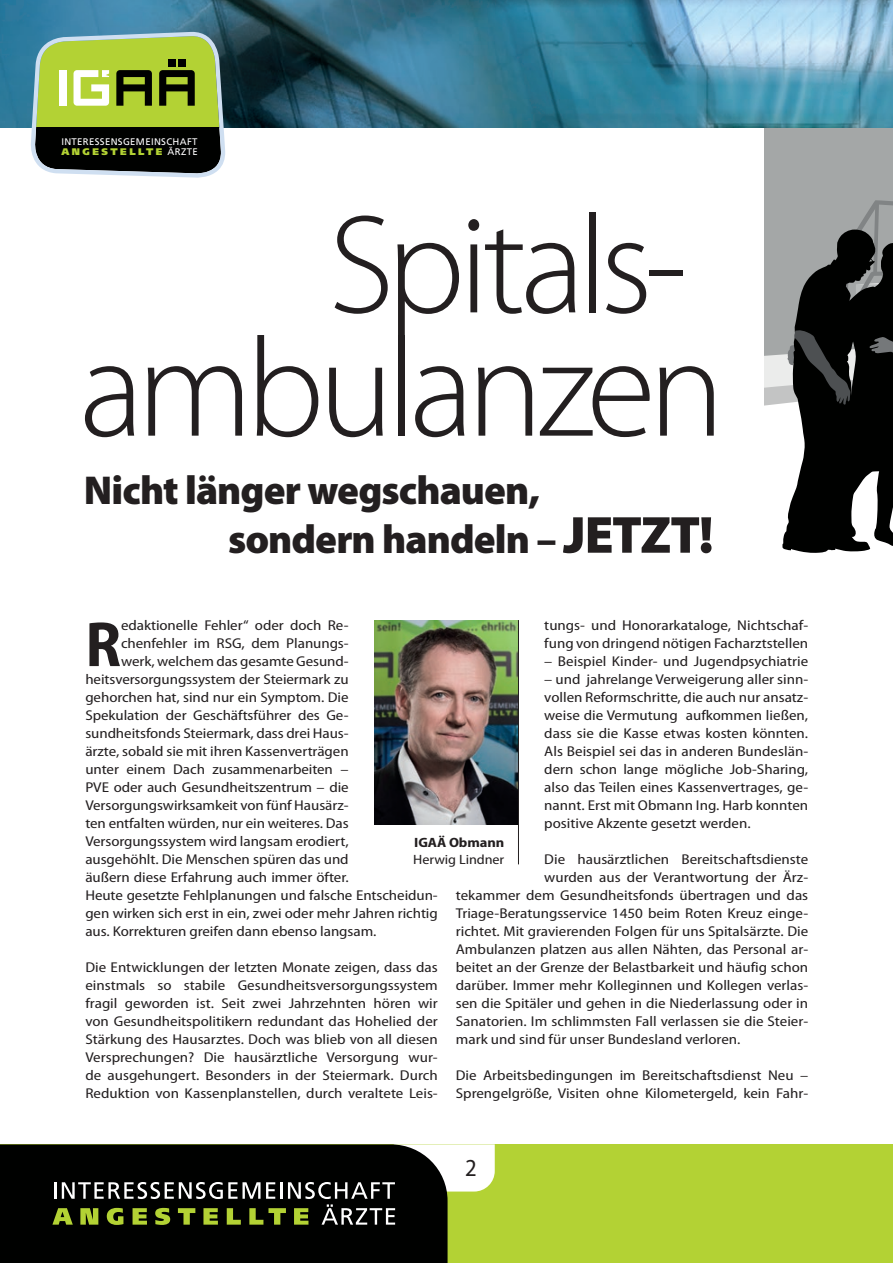
<style>
.page{position:relative;width:893px;height:1263px;background:#fff}
.page>*{position:absolute;margin:0;border:0;box-sizing:border-box;transform-origin:0 0}
.t1{font:300 141.6px/123.3px "Myriad Pro";letter-spacing:-.05em;color:#231f20;text-align:right}
.t2{font:700 semi-condensed 64.2px "Myriad Pro";color:#231f20}
.t3{font:900 40.5px/48.6px "Myriad Pro";letter-spacing:-.025em;color:#231f20}
.t4{font:semi-condensed 24.6px "Myriad Pro";color:#231f20}
.t5{font:semi-condensed 14.25px/18px "Myriad Pro";letter-spacing:-.005em;color:#231f20;text-align:justify;scale:1.15 1}
.t6{font:semi-condensed 13.5px "Myriad Pro";letter-spacing:-.005em;color:#231f20;scale:1.15 1}
.t7{font:700 semi-condensed 13.5px "Myriad Pro";letter-spacing:-.005em;color:#231f20;scale:1.15 1}
.t8{font:9.6px/10.2px "Frutiger LT Std";letter-spacing:.035em;color:#fff;text-align:right}
.t9{font:900 9.6px "Frutiger LT Std";letter-spacing:.26em;color:#b3d234}
.s1{font-size:52.5px}
</style>
<div class="page">
<div style="left:765px;top:127px;width:128px;height:73px;background:#a4a7a7"></div>
<svg style="left:765px;top:200px;width:128px;height:353px;background:#555756"></svg>
<img style="left:0;top:0;width:893px;height:127px">
<svg style="left:29px;top:32px;width:198px;height:146px;background:#758846"></svg>
<img style="left:374px;top:620px;width:144px;height:204px">
<div style="left:0;top:1144px;width:893px;height:119px;background:#b3d234"></div>
<div style="left:0;top:1144px;width:448px;height:119px;background:#000100"></div>
<svg style="left:52px;top:1144px;width:443px;height:81px;background:#373b2a"></svg>
<hr style="left:518px;top:620px;width:1px;height:244px;background:#231f20">
<p class="t8" style="left:61px;top:136px;width:138px">INTERESSENSGEMEINSCHAFT<br>ÄRZTE</p>
<p class="t9" style="left:61px;top:146px;width:102px">ANGESTELLTE</p>
<h1 class="t1" style="left:79px;top:206px;width:647px">Spitals&shy;ambulanzen</h1>
<h3 class="t3" style="left:228px;top:467px;width:487px;text-indent:-144px">Nicht länger wegschauen,<br>sondern handeln – <span class="s1">JETZT!</span></h3>
<p class="t5" style="left:544px;top:617px;width:231px">tungs- und Honorarkataloge, Nichtschaf&shy;fung von dringend nötigen Facharztstellen</p>
<p class="t5" style="left:544px;top:653px;width:231px">– Beispiel Kinder- und Jugendpsychiatrie</p>
<p class="t5" style="left:544px;top:671px;width:231px">– und jahrelange Verweigerung aller sinn&shy;vollen Reformschritte, die auch nur ansatz&shy;weise die Vermutung aufkommen ließen, dass sie die Kasse etwas kosten könnten.<br>Als Beispiel sei das in anderen Bundeslän&shy;dern schon lange mögliche Job-Sharing, also das Teilen eines Kassenvertrages, ge&shy;nannt. Erst mit Obmann Ing. Harb konnten positive Akzente gesetzt werden.</p>
<p class="t5" style="left:544px;top:851px;width:231px">Die hausärztlichen Bereitschaftsdienste</p>
<p class="t5" style="left:544px;top:869px;width:231px">wurden aus der Verantwortung der Ärz-</p>
<p class="t5" style="left:456px;top:887px;width:308px">tekammer dem Gesundheitsfonds übertragen und das</p>
<p class="t5" style="left:456px;top:905px;width:308px">Triage-Beratungsservice 1450 beim Roten Kreuz einge-</p>
<p class="t5" style="left:456px;top:923px;width:308px">richtet. Mit gravierenden Folgen für uns Spitalsärzte. Die</p>
<p class="t5" style="left:456px;top:941px;width:308px">Ambulanzen platzen aus allen Nähten, das Personal ar-</p>
<p class="t5" style="left:456px;top:959px;width:308px">beitet an der Grenze der Belastbarkeit und häufig schon</p>
<p class="t5" style="left:456px;top:977px;width:308px">darüber. Immer mehr Kolleginnen und Kollegen verlas-</p>
<p class="t5" style="left:456px;top:995px;width:308px">sen die Spitäler und gehen in die Niederlassung oder in</p>
<p class="t5" style="left:456px;top:1013px;width:308px">Sanatorien. Im schlimmsten Fall verlassen sie die Steier-</p>
<p class="t5" style="left:456px;top:1031px;width:249px">mark und sind für unser Bundesland verloren.</p>
<p class="t5" style="left:456px;top:1067px;width:308px">Die Arbeitsbedingungen im Bereitschaftsdienst Neu –<br>Sprengelgröße, Visiten ohne Kilometergeld, kein Fahr-</p>
<h2 class="t2" style="left:85px;top:609px;width:37px">R</h2>
<p class="t5" style="left:121px;top:617px;width:199px">edaktionelle Fehler“ oder doch Re-</p>
<p class="t5" style="left:121px;top:635px;width:199px">chenfehler im RSG, dem Planungs-</p>
<p class="t5" style="left:121px;top:653px;width:199px">werk, welchem das gesamte Gesund-</p>
<p class="t5" style="left:85px;top:671px;width:230px">heitsversorgungssystem der Steiermark zu</p>
<p class="t5" style="left:85px;top:689px;width:230px">gehorchen hat, sind nur ein Symptom. Die</p>
<p class="t5" style="left:85px;top:707px;width:230px">Spekulation der Geschäftsführer des Ge-</p>
<p class="t5" style="left:85px;top:725px;width:230px">sundheitsfonds Steiermark, dass drei Haus-</p>
<p class="t5" style="left:85px;top:743px;width:230px">ärzte, sobald sie mit ihren Kassenverträgen</p>
<p class="t5" style="left:85px;top:761px;width:230px">unter einem Dach zusammenarbeiten –</p>
<p class="t5" style="left:85px;top:779px;width:230px">PVE oder auch Gesundheitszentrum – die</p>
<p class="t5" style="left:85px;top:797px;width:230px">Versorgungswirksamkeit von fünf Hausärz-</p>
<p class="t5" style="left:85px;top:815px;width:230px">ten entfalten würden, nur ein weiteres. Das</p>
<p class="t5" style="left:85px;top:833px;width:230px">Versorgungssystem wird langsam erodiert,</p>
<p class="t5" style="left:85px;top:851px;width:230px">ausgehöhlt. Die Menschen spüren das und</p>
<p class="t5" style="left:85px;top:869px;width:230px">äußern diese Erfahrung auch immer öfter.</p>
<p class="t5" style="left:85px;top:887px;width:308px">Heute gesetzte Fehlplanungen und falsche Entscheidun-</p>
<p class="t5" style="left:85px;top:905px;width:308px">gen wirken sich erst in ein, zwei oder mehr Jahren richtig</p>
<p class="t5" style="left:85px;top:923px;width:255px">aus. Korrekturen greifen dann ebenso langsam.</p>
<p class="t5" style="left:85px;top:959px;width:308px">Die Entwicklungen der letzten Monate zeigen, dass das einstmals so stabile Gesundheitsversorgungssystem fragil geworden ist. Seit zwei Jahrzehnten hören wir von Gesundheitspolitikern redundant das Hohelied der Stärkung des Hausarztes. Doch was blieb von all diesen Versprechungen? Die hausärztliche Versorgung wur&shy;de ausgehungert. Besonders in der Steiermark. Durch Reduktion von Kassenplanstellen, durch veraltete Leis-</p>
<p class="t7" style="left:414px;top:835px;width:80px">IGAÄ Obmann</p>
<p class="t6" style="left:413px;top:852px;width:81px">Herwig Lindner</p>
<h3 class="t4" style="left:465px;top:1154px;width:13px">2</h3>
</div>
